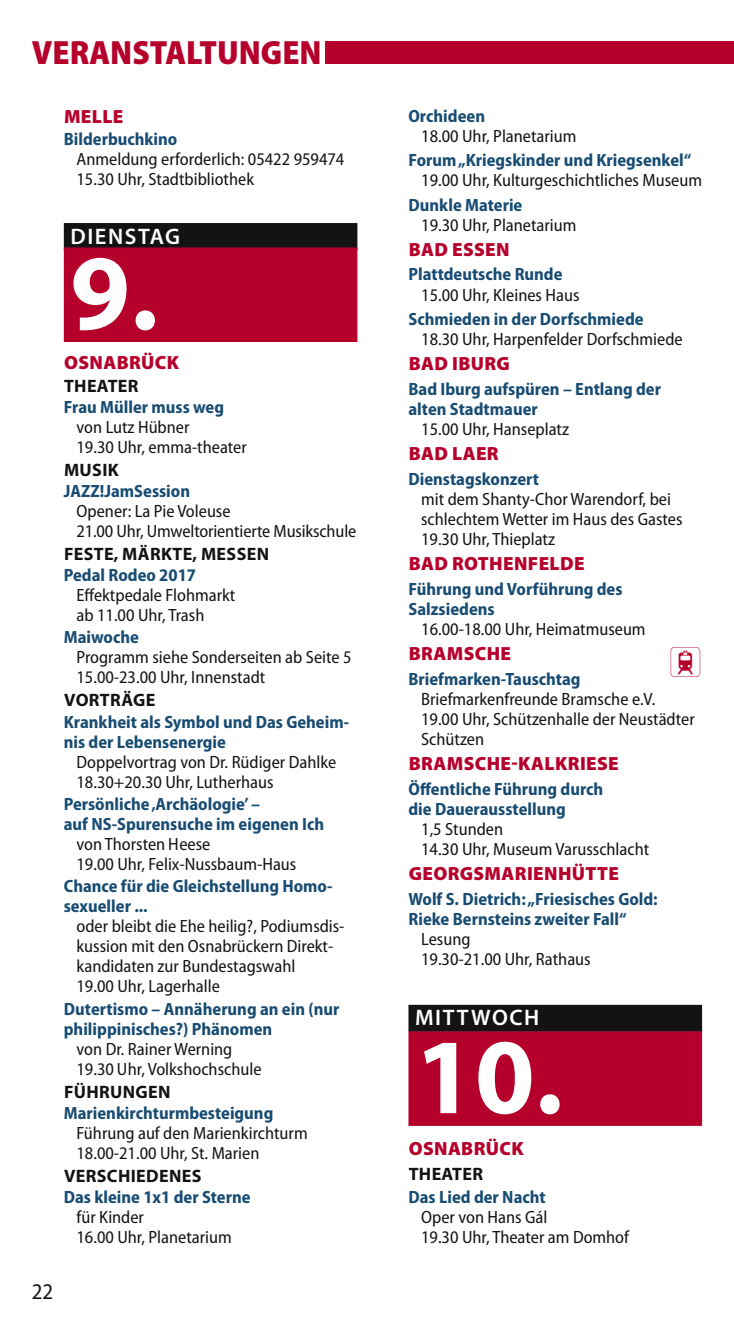
<style>
.page{position:relative;width:734px;height:1340px;background:#fff}
.page>*{position:absolute;margin:0;border:0;box-sizing:border-box;transform-origin:0 0}
.t1{font:700 108px "Myriad Pro";color:#fff}
.t2{font:900 semi-condensed 33.75px "Myriad Pro";color:#b6002c}
.t3{font:31.5px "Communications P06";color:#b6002c}
.t4{font:600 22.5px "Myriad Pro";letter-spacing:.07em;color:#fff}
.t5{font:semi-condensed 22.5px "Myriad Pro";color:#141314}
.t6{font:900 19.12px "Myriad Pro";letter-spacing:.02em;color:#b6002c}
.t7{font:700 18px "Myriad Pro";letter-spacing:.02em;color:#141314}
.t8{font:semi-condensed 17.78px/20px "Myriad Pro";color:#141314}
.t9{font:700 semi-condensed 17.78px "Myriad Pro";color:#184c72}
.s1{font-weight:700;color:#184c72}
</style>
<div class="page">
<div style="left:64px;top:223px;width:293px;height:27px;background:#141314"></div>
<div style="left:64px;top:247px;width:293px;height:95px;background:#b6002c"></div>
<div style="left:408px;top:1004px;width:294px;height:27px;background:#141314"></div>
<div style="left:408px;top:1031px;width:294px;height:94px;background:#b6002c"></div>
<div style="left:325px;top:41px;width:408px;height:23px;background:#b6002c"></div>
<p class="t2" style="left:32px;top:40px;width:291px">VERANSTALTUNGEN</p>
<p class="t6" style="left:64px;top:105px;width:61px">MELLE</p>
<p class="t8" style="left:76px;top:131px;width:269px;text-indent:-13px"><span class="s1">Bilderbuchkino<br></span>Anmeldung erforderlich: 05422 959474<br>15.30 Uhr, Stadtbibliothek</p>
<p class="t4" style="left:70px;top:223px;width:111px">DIENSTAG</p>
<p class="t1" style="left:70px;top:229px;width:90px">9.</p>
<p class="t6" style="left:64px;top:351px;width:117px">OSNABRÜCK</p>
<p class="t7" style="left:64px;top:375px;width:76px">THEATER</p>
<p class="t8" style="left:76px;top:398px;width:172px;text-indent:-13px"><span class="s1">Frau Müller muss weg </span>von Lutz Hübner<br>19.30 Uhr, emma-theater</p>
<p class="t7" style="left:64px;top:459px;width:56px">MUSIK</p>
<p class="t8" style="left:76px;top:482px;width:281px;text-indent:-13px"><span class="s1">JAZZ!JamSession<br></span>Opener: La Pie Voleuse<br>21.00 Uhr, Umweltorientierte Musikschule</p>
<p class="t7" style="left:64px;top:543px;width:207px">FESTE, MÄRKTE, MESSEN</p>
<p class="t8" style="left:76px;top:566px;width:160px;text-indent:-13px"><span class="s1">Pedal Rodeo 2017<br></span>Effektpedale Flohmarkt ab 11.00 Uhr, Trash</p>
<p class="t8" style="left:76px;top:629px;width:276px;text-indent:-13px"><span class="s1">Maiwoche<br></span>Programm siehe Sonderseiten ab Seite 5<br>15.00-23.00 Uhr, Innenstadt</p>
<p class="t7" style="left:64px;top:689px;width:93px">VORTRÄGE</p>
<p class="t9" style="left:64px;top:715px;width:287px">Krankheit als Symbol und Das Geheim-</p>
<p class="t9" style="left:64px;top:735px;width:164px">nis der Lebensenergie</p>
<p class="t8" style="left:77px;top:753px;width:261px">Doppelvortrag von Dr. Rüdiger Dahlke</p>
<p class="t8" style="left:76px;top:773px;width:198px">18.30+20.30 Uhr, Lutherhaus</p>
<p class="t9" style="left:64px;top:797px;width:198px">Persönliche ‚Archäologie’ –</p>
<p class="t9" style="left:64px;top:817px;width:262px">auf NS-Spurensuche im eigenen Ich</p>
<p class="t8" style="left:77px;top:835px;width:135px">von Thorsten Heese</p>
<p class="t8" style="left:76px;top:855px;width:221px">19.00 Uhr, Felix-Nussbaum-Haus</p>
<p class="t9" style="left:64px;top:879px;width:270px">Chance für die Gleichstellung Homo -</p>
<p class="t9" style="left:64px;top:899px;width:85px">sexueller ...</p>
<p class="t8" style="left:77px;top:917px;width:269px">oder bleibt die Ehe heilig?, Podiumsdis-</p>
<p class="t8" style="left:76px;top:937px;width:258px">kussion mit den Osnabrückern Direkt-</p>
<p class="t8" style="left:76px;top:957px;width:220px">kandidaten zur Bundestagswahl</p>
<p class="t8" style="left:76px;top:978px;width:145px">19.00 Uhr, Lagerhalle</p>
<p class="t9" style="left:64px;top:1002px;width:277px">Dutertismo – Annäherung an ein (nur</p>
<p class="t9" style="left:64px;top:1022px;width:210px">philippinisches?) Phänomen</p>
<p class="t8" style="left:77px;top:1040px;width:157px">von Dr. Rainer Werning</p>
<p class="t8" style="left:76px;top:1060px;width:186px">19.30 Uhr, Volkshochschule</p>
<p class="t7" style="left:64px;top:1080px;width:108px">FÜHRUNGEN</p>
<p class="t8" style="left:76px;top:1104px;width:233px;text-indent:-13px"><span class="s1">Marienkirchturmbesteigung<br></span>Führung auf den Marienkirchturm<br>18.00-21.00 Uhr, St. Marien</p>
<p class="t7" style="left:64px;top:1165px;width:139px">VERSCHIEDENES</p>
<p class="t8" style="left:76px;top:1188px;width:175px;text-indent:-13px"><span class="s1">Das kleine 1x1 der Sterne </span>für Kinder<br>16.00 Uhr, Planetarium</p>
<p class="t5" style="left:32px;top:1283px;width:23px">22</p>
<p class="t8" style="left:421px;top:107px;width:157px;text-indent:-13px"><span class="s1">Orchideen<br></span>18.00 Uhr, Planetarium</p>
<p class="t8" style="left:421px;top:152px;width:282px;text-indent:-13px"><span class="s1">Forum „Kriegskinder und Kriegsenkel“<br></span>19.00 Uhr, Kulturgeschichtliches Museum</p>
<p class="t8" style="left:421px;top:196px;width:157px;text-indent:-13px"><span class="s1">Dunkle Materie<br></span>19.30 Uhr, Planetarium</p>
<p class="t6" style="left:408px;top:238px;width:102px">BAD ESSEN</p>
<p class="t8" style="left:421px;top:266px;width:160px;text-indent:-13px"><span class="s1">Plattdeutsche Runde<br></span>15.00 Uhr, Kleines Haus</p>
<p class="t8" style="left:421px;top:310px;width:263px;text-indent:-13px"><span class="s1">Schmieden in der Dorfschmiede<br></span>18.30 Uhr, Harpenfelder Dorfschmiede</p>
<p class="t6" style="left:408px;top:352px;width:103px">BAD IBURG</p>
<p class="t9" style="left:408px;top:382px;width:254px">Bad Iburg aufspüren – Entlang der</p>
<p class="t9" style="left:408px;top:402px;width:131px">alten Stadtmauer</p>
<p class="t8" style="left:421px;top:420px;width:149px">15.00 Uhr, Hanseplatz</p>
<p class="t6" style="left:408px;top:442px;width:92px">BAD LAER</p>
<p class="t8" style="left:421px;top:470px;width:263px;text-indent:-13px"><span class="s1">Dienstagskonzert<br></span>mit dem Shanty-Chor Warendorf, bei schlechtem Wetter im Haus des Gastes<br>19.30 Uhr, Thieplatz</p>
<p class="t6" style="left:408px;top:552px;width:177px">BAD ROTHENFELDE</p>
<p class="t9" style="left:408px;top:582px;width:215px">Führung und Vorführung des</p>
<p class="t9" style="left:408px;top:602px;width:88px">Salzsiedens</p>
<p class="t8" style="left:421px;top:620px;width:226px">16.00-18.00 Uhr, Heimatmuseum</p>
<p class="t9" style="left:408px;top:672px;width:174px">Briefmarken-Tauschtag</p>
<p class="t6" style="left:408px;top:642px;width:104px">BRAMSCHE</p>
<p class="t3" style="left:668px;top:647px;width:35px">_</p>
<p class="t8" style="left:421px;top:690px;width:275px">Briefmarkenfreunde Bramsche e.V.<br>19.00 Uhr, Schützenhalle der Neustädter<br>Schützen</p>
<p class="t6" style="left:408px;top:752px;width:212px">BRAMSCHE-KALKRIESE</p>
<p class="t9" style="left:408px;top:782px;width:196px">Öffentliche Führung durch</p>
<p class="t9" style="left:408px;top:802px;width:159px">die Dauerausstellung</p>
<p class="t8" style="left:421px;top:820px;width:83px">1,5 Stunden</p>
<p class="t8" style="left:421px;top:840px;width:229px">14.30 Uhr, Museum Varusschlacht</p>
<p class="t6" style="left:408px;top:862px;width:212px">GEORGSMARIENHÜTTE</p>
<p class="t9" style="left:408px;top:892px;width:251px">Wolf S. Dietrich: „Friesisches Gold:</p>
<p class="t9" style="left:408px;top:912px;width:219px">Rieke Bernsteins zweiter Fall“</p>
<p class="t8" style="left:421px;top:930px;width:51px">Lesung</p>
<p class="t8" style="left:421px;top:950px;width:171px">19.30-21.00 Uhr, Rathaus</p>
<p class="t4" style="left:415px;top:1004px;width:126px">MITTWOCH</p>
<p class="t1" style="left:415px;top:1012px;width:149px">10.</p>
<p class="t6" style="left:408px;top:1136px;width:117px">OSNABRÜCK</p>
<p class="t7" style="left:408px;top:1162px;width:76px">THEATER</p>
<p class="t8" style="left:421px;top:1188px;width:209px;text-indent:-13px"><span class="s1">Das Lied der Nacht<br></span>Oper von Hans Gál<br>19.30 Uhr, Theater am Domhof</p>
</div>
